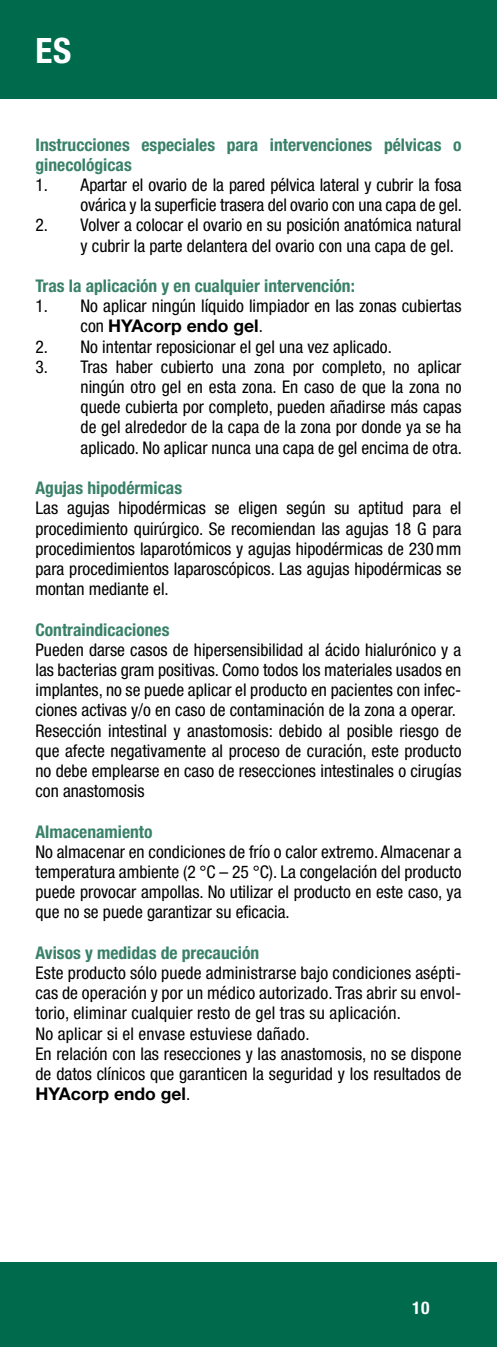
<style>
.page{position:relative;width:497px;height:1347px;background:#fff}
.page>*{position:absolute;margin:0;border:0;box-sizing:border-box;transform-origin:0 0}
.t1{font:700 condensed 35px "Helvetica Neue";color:#fff}
.t2{font:condensed 17.5px/20.2px "Helvetica Neue";color:#000}
.t3{font:700 condensed 17.5px/20.2px "Helvetica Neue";color:#398168}
.t4{font:700 condensed 17.5px "Helvetica Neue";color:#fff}
.s1{font-weight:700;font-stretch:normal}
</style>
<div class="page">
<div style="left:0;top:0;width:496px;height:99px;background:#006a4d"></div>
<div style="left:0;top:1261px;width:496px;height:85px;background:#006a4d"></div>
<h1 class="t1" style="left:35px;top:29px;width:37px">ES</h1>
<p class="t3" style="left:35px;top:134px;width:427px">Instrucciones especiales para intervenciones pélvicas o ginecológicas</p>
<p class="t2" style="left:35px;top:175px;width:427px;text-align:right">1. Apartar el ovario de la pared pélvica lateral y cubrir la fosa ovárica y la superficie trasera del ovario con una capa de gel.</p>
<p class="t2" style="left:80px;top:215px;width:382px;text-indent:-45px">2. Volver a colocar el ovario en su posición anatómica natural y cubrir la parte delantera del ovario con una capa de gel.</p>
<p class="t3" style="left:35px;top:275px;width:320px">Tras la aplicación y en cualquier intervención:</p>
<p class="t2" style="left:80px;top:296px;width:382px;text-indent:-45px">1. No aplicar ningún líquido limpiador en las zonas cubiertas con <span class="s1">HYAcorp endo gel</span>.</p>
<p class="t2" style="left:35px;top:336px;width:357px">2. No intentar reposicionar el gel una vez aplicado.</p>
<p class="t2" style="left:80px;top:356px;width:382px;text-align:justify;text-indent:-45px">3. Tras haber cubierto una zona por completo, no aplicar ningún otro gel en esta zona. En caso de que la zona no quede cubierta por completo, pueden añadirse más capas de gel alrededor de la capa de la zona por donde ya se ha aplicado. No aplicar nunca una capa de gel encima de otra.</p>
<p class="t3" style="left:35px;top:477px;width:148px">Agujas hipodérmicas</p>
<p class="t2" style="left:35px;top:498px;width:427px;text-align:justify">Las agujas hipodérmicas se eligen según su aptitud para el procedimiento quirúrgico. Se recomiendan las agujas 18 G para procedimientos laparotómicos y agujas hipodérmicas de 230mm para procedimientos laparoscópicos. Las agujas hipodérmicas se montan mediante el.</p>
<p class="t3" style="left:35px;top:619px;width:135px">Contraindicaciones</p>
<p class="t2" style="left:35px;top:639px;width:427px">Pueden darse casos de hipersensibilidad al ácido hialurónico y a las bacterias gram positivas. Como todos los materiales usados en implantes, no se puede aplicar el producto en pacientes con infec&shy;ciones activas y/o en caso de contaminación de la zona a operar.<br>Resección intestinal y anastomosis: debido al posible riesgo de que afecte negativamente al proceso de curación, este producto no debe emplearse en caso de resecciones intestinales o cirugías con anastomosis</p>
<p class="t3" style="left:35px;top:821px;width:118px">Almacenamiento</p>
<p class="t2" style="left:35px;top:841px;width:427px;text-align:justify">No almacenar en condiciones de frío o calor extremo. Almacenar a temperatura ambiente (2 °C – 25 °C). La congelación del producto puede provocar ampollas. No utilizar el producto en este caso, ya que no se puede garantizar su eficacia.</p>
<p class="t3" style="left:35px;top:942px;width:225px">Avisos y medidas de precaución</p>
<p class="t2" style="left:35px;top:962px;width:427px">Este producto sólo puede administrarse bajo condiciones asépti&shy;cas de operación y por un médico autorizado. Tras abrir su envol&shy;torio, eliminar cualquier resto de gel tras su aplicación.<br>No aplicar si el envase estuviese dañado.<br>En relación con las resecciones y las anastomosis, no se dispone de datos clínicos que garanticen la seguridad y los resultados de <span class="s1">HYAcorp endo gel</span>.</p>
<p class="t4" style="left:412px;top:1297px;width:19px">10</p>
</div>
